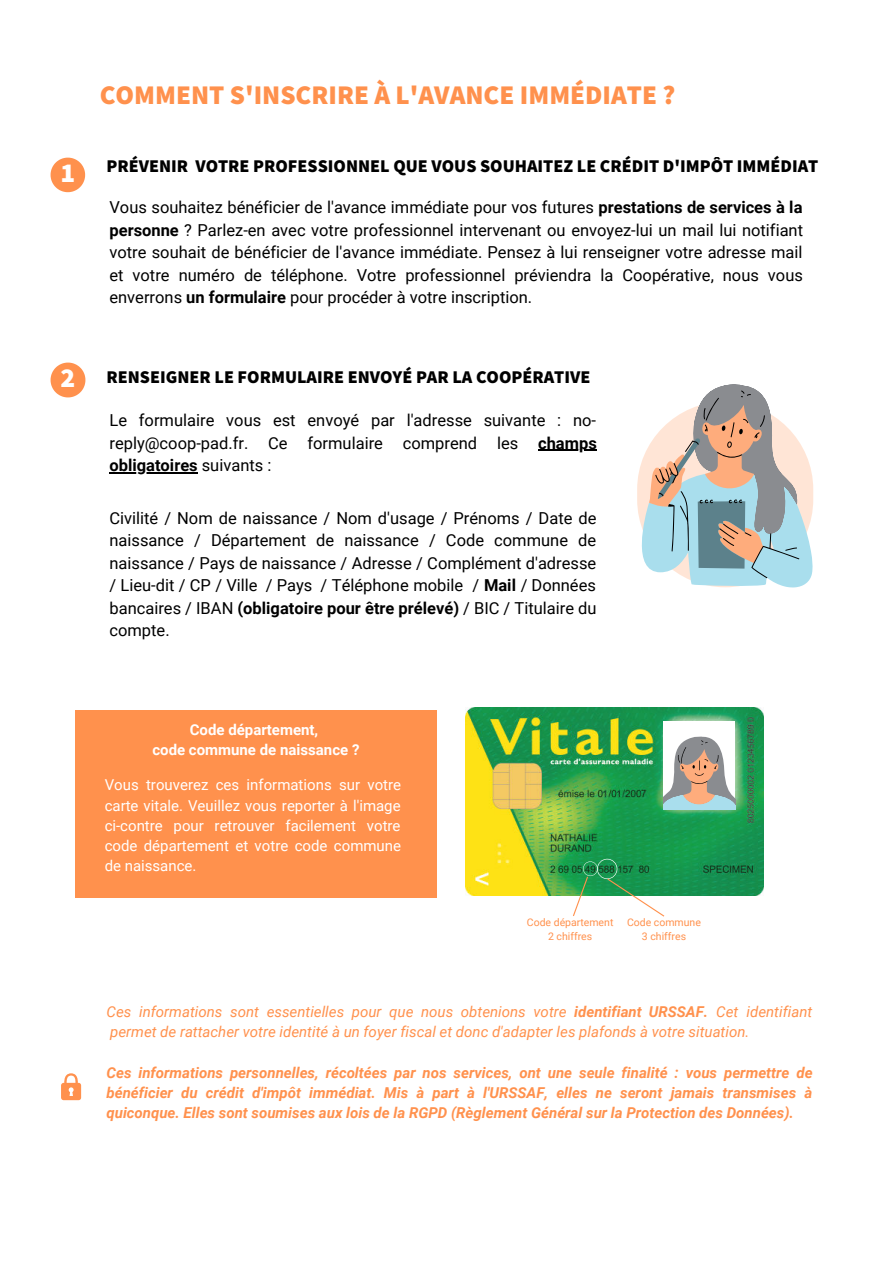
<style>
.page{position:relative;width:893px;height:1264px;background:#fff}
.page>*{position:absolute;margin:0;border:0;box-sizing:border-box;transform-origin:0 0}
.t1{font:900 27px "Mada";color:#ff914d}
.t2{font:900 18px "Mada";color:#000}
.t3{font:16.5px/22.5px "Roboto";color:#000;text-align:justify}
.t4{font:italic 700 15px/20.2px "Roboto";color:#ff914d;text-align:justify}
.t5{font:italic 15px/20.2px "Roboto";color:#ff914d}
.t6{font:15px/20.2px "Roboto";color:#fff;text-align:justify}
.t7{font:700 15px/20.2px "Roboto";color:#fff;text-align:center}
.t8{font:10.5px/14px "Roboto";color:#ff914d;text-align:center}
.s1{font-size:27.45px;color:#fff}
.s2{font-weight:700}
</style>
<div class="page">
<svg style="left:51px;top:158px;width:34px;height:34px"></svg>
<svg style="left:51px;top:362px;width:34px;height:35px"></svg>
<svg style="left:61px;top:1073px;width:20px;height:27px"></svg>
<svg style="left:637px;top:384px;width:176px;height:203px"></svg>
<hr style="left:538px;top:449px;width:58px;height:2px;background:#000">
<hr style="left:109px;top:472px;width:89px;height:1px;background:#000">
<img style="left:466px;top:707px;width:297px;height:188px">
<div style="left:663px;top:721px;width:72px;height:88px;background:#fff"></div>
<svg style="left:663px;top:736px;width:72px;height:73px"></svg>
<svg style="left:572px;top:858px;width:93px;height:59px"></svg>
<div style="left:75px;top:709px;width:361px;height:188px;background:#ff914d"></div>
<h1 class="t1" style="left:100px;top:79px;width:577px">COMMENT S'INSCRIRE À L'AVANCE IMMÉDIATE ?</h1>
<p class="t2" style="left:61px;top:155px;width:759px"><span class="s1">1</span> PRÉVENIR VOTRE PROFESSIONNEL QUE VOUS SOUHAITEZ LE CRÉDIT D'IMPÔT IMMÉDIAT</p>
<p class="t3" style="left:109px;top:195px;width:695px">Vous souhaitez bénéficier de l'avance immédiate pour vos futures <span class="s2">prestations de services à la personne</span> ? Parlez-en avec votre professionnel intervenant ou envoyez-lui un mail lui notifiant votre souhait de bénéficier de l'avance immédiate. Pensez à lui renseigner votre adresse mail et votre numéro de téléphone. Votre professionnel préviendra la Coopérative, nous vous enverrons <span class="s2">un formulaire</span> pour procéder à votre inscription.</p>
<p class="t2" style="left:61px;top:367px;width:531px"><span class="s1">2</span> RENSEIGNER LE FORMULAIRE ENVOYÉ PAR LA COOPÉRATIVE</p>
<p class="t3" style="left:109px;top:408px;width:489px">Le formulaire vous est envoyé par l'adresse suivante : no&shy;reply@coop-pad.fr. Ce formulaire comprend les <span class="s2">champs obligatoires</span> suivants :</p>
<p class="t3" style="left:109px;top:506px;width:488px">Civilité / Nom de naissance / Nom d'usage / Prénoms / Date de naissance / Département de naissance / Code commune de naissance / Pays de naissance / Adresse / Complément d'adresse / Lieu-dit / CP / Ville / Pays / Téléphone mobile / <span class="s2">Mail</span> / Données bancaires / IBAN <span class="s2">(obligatoire pour être prélevé)</span> / BIC / Titulaire du compte.</p>
<p class="t7" style="left:152px;top:719px;width:208px">Code département,<br>code commune de naissance ?</p>
<p class="t6" style="left:105px;top:774px;width:298px">Vous trouverez ces informations sur votre carte vitale. Veuillez vous reporter à l'image ci-contre pour retrouver facilement votre code département et votre code commune de naissance.</p>
<p class="t8" style="left:527px;top:914px;width:88px">Code département<br>2 chiffres</p>
<p class="t8" style="left:627px;top:914px;width:75px">Code commune<br>3 chiffres</p>
<p class="t5" style="left:106px;top:1000px;width:707px">Ces informations sont essentielles pour que nous obtenions votre <span class="s2">identifiant URSSAF.</span> Cet identifiant permet de rattacher votre identité à un foyer fiscal et donc d'adapter les plafonds à votre situation.</p>
<p class="t4" style="left:106px;top:1061px;width:707px">Ces informations personnelles, récoltées par nos services, ont une seule finalité : vous permettre de bénéficier du crédit d'impôt immédiat. Mis à part à l'URSSAF, elles ne seront jamais transmises à quiconque. Elles sont soumises aux lois de la RGPD (Règlement Général sur la Protection des Données).</p>
</div>
